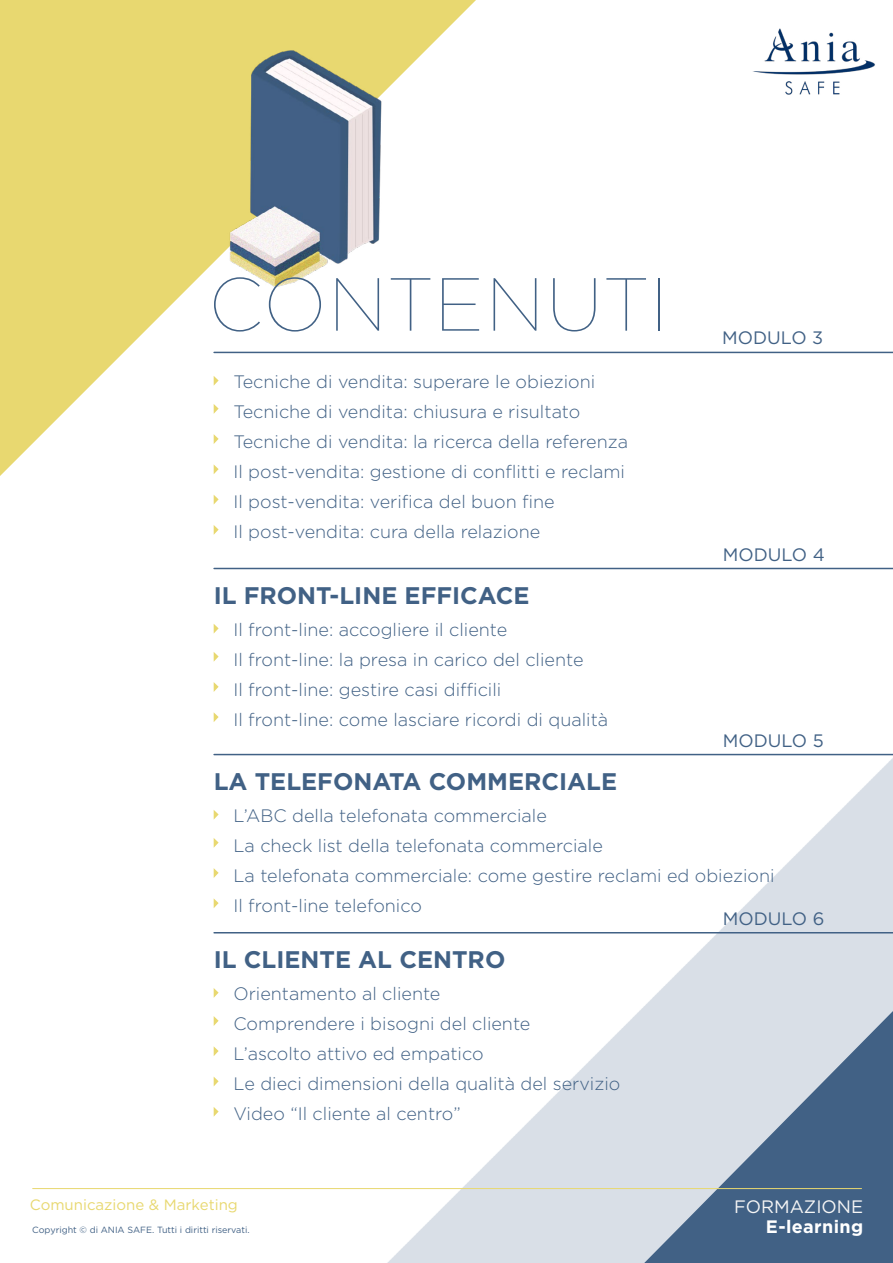
<style>
.page{position:relative;width:893px;height:1263px;background:#fff}
.page>*{position:absolute;margin:0;border:0;box-sizing:border-box;transform-origin:0 0}
.t1{font:100 75px "Gotham";letter-spacing:.025em;color:#416185}
.t2{font:700 24px "Gotham";color:#416185}
.t3{font:300 18px/30px "Gotham";color:#416185}
.t4{font:18px "Gotham";color:#416185}
.t5{font:18px "Gotham";color:#f6f6f6}
.t6{font:700 18px "Gotham";letter-spacing:.02em;color:#fff}
.t7{font:15px "Gotham";color:#e8d870}
.t8{font:9px "Gotham";color:#416185}
</style>
<div class="page">
<svg style="left:214px;top:624px;width:5px;height:9px"></svg>
<svg style="left:214px;top:810px;width:5px;height:10px"></svg>
<svg style="left:214px;top:988px;width:5px;height:10px"></svg>
<svg style="left:214px;top:652px;width:5px;height:10px"></svg>
<svg style="left:214px;top:838px;width:5px;height:10px"></svg>
<svg style="left:214px;top:1016px;width:5px;height:10px"></svg>
<svg style="left:214px;top:682px;width:5px;height:10px"></svg>
<svg style="left:214px;top:868px;width:5px;height:10px"></svg>
<svg style="left:214px;top:1046px;width:5px;height:10px"></svg>
<svg style="left:214px;top:1077px;width:5px;height:9px"></svg>
<svg style="left:214px;top:495px;width:5px;height:9px"></svg>
<svg style="left:214px;top:712px;width:5px;height:10px"></svg>
<svg style="left:214px;top:898px;width:5px;height:10px"></svg>
<svg style="left:214px;top:1107px;width:5px;height:10px"></svg>
<svg style="left:214px;top:525px;width:5px;height:10px"></svg>
<hr style="left:214px;top:568px;width:679px;height:1px;background:#416185">
<hr style="left:214px;top:754px;width:679px;height:1px;background:#416185">
<hr style="left:214px;top:932px;width:679px;height:1px;background:#416185">
<svg style="left:642px;top:1009px;width:251px;height:254px;background:#8ea1b6"></svg>
<svg style="left:0;top:0;width:476px;height:476px"></svg>
<img style="left:98px;top:0;width:378px;height:311px">
<hr style="left:214px;top:352px;width:679px;height:1px;background:#416185">
<img style="left:752px;top:28px;width:124px;height:67px">
<hr style="left:33px;top:1188px;width:828px;height:1px;background:#e8d870">
<h1 class="t1" style="left:209px;top:258px;width:461px">CONTENUTI</h1>
<p class="t3" style="left:233px;top:366px;width:396px">Tecniche di vendita: superare le obiezioni Tecniche di vendita: chiusura e risultato Tecniche di vendita: la ricerca della referenza Il post-vendita: gestione di conflitti e reclami Il post-vendita: verifica del buon fine<br>Il post-vendita: cura della relazione</p>
<h2 class="t2" style="left:214px;top:579px;width:317px">IL FRONT-LINE EFFICACE</h2>
<p class="t3" style="left:233px;top:614px;width:376px">Il front-line: accogliere il cliente<br>Il front-line: la presa in carico del cliente<br>Il front-line: gestire casi difficili<br>Il front-line: come lasciare ricordi di qualità</p>
<h2 class="t2" style="left:214px;top:766px;width:405px">LA TELEFONATA COMMERCIALE</h2>
<p class="t4" style="left:722px;top:327px;width:102px">MODULO 3</p>
<p class="t4" style="left:723px;top:543px;width:103px">MODULO 4</p>
<p class="t4" style="left:723px;top:729px;width:102px">MODULO 5</p>
<p class="t3" style="left:233px;top:800px;width:543px">L’ABC della telefonata commerciale<br>La check list della telefonata commerciale<br>La telefonata commerciale: come gestire reclami ed obiezioni Il front-line telefonico</p>
<p class="t4" style="left:723px;top:907px;width:103px">MODULO 6</p>
<h2 class="t2" style="left:214px;top:944px;width:293px">IL CLIENTE AL CENTRO</h2>
<p class="t3" style="left:233px;top:978px;width:388px">Orientamento al cliente<br>Comprendere i bisogni del cliente<br>L’ascolto attivo ed empatico<br>Le dieci dimensioni della qualità del servizio<br>Video “Il cliente al centro”</p>
<p class="t7" style="left:30px;top:1195px;width:210px">Comunicazione &amp; Marketing</p>
<p class="t8" style="left:32px;top:1224px;width:219px">Copyright © di ANIA SAFE. Tutti i diritti riservati.</p>
<p class="t5" style="left:734px;top:1195px;width:130px">FORMAZIONE</p>
<p class="t6" style="left:766px;top:1215px;width:99px">E-learning</p>
</div>
